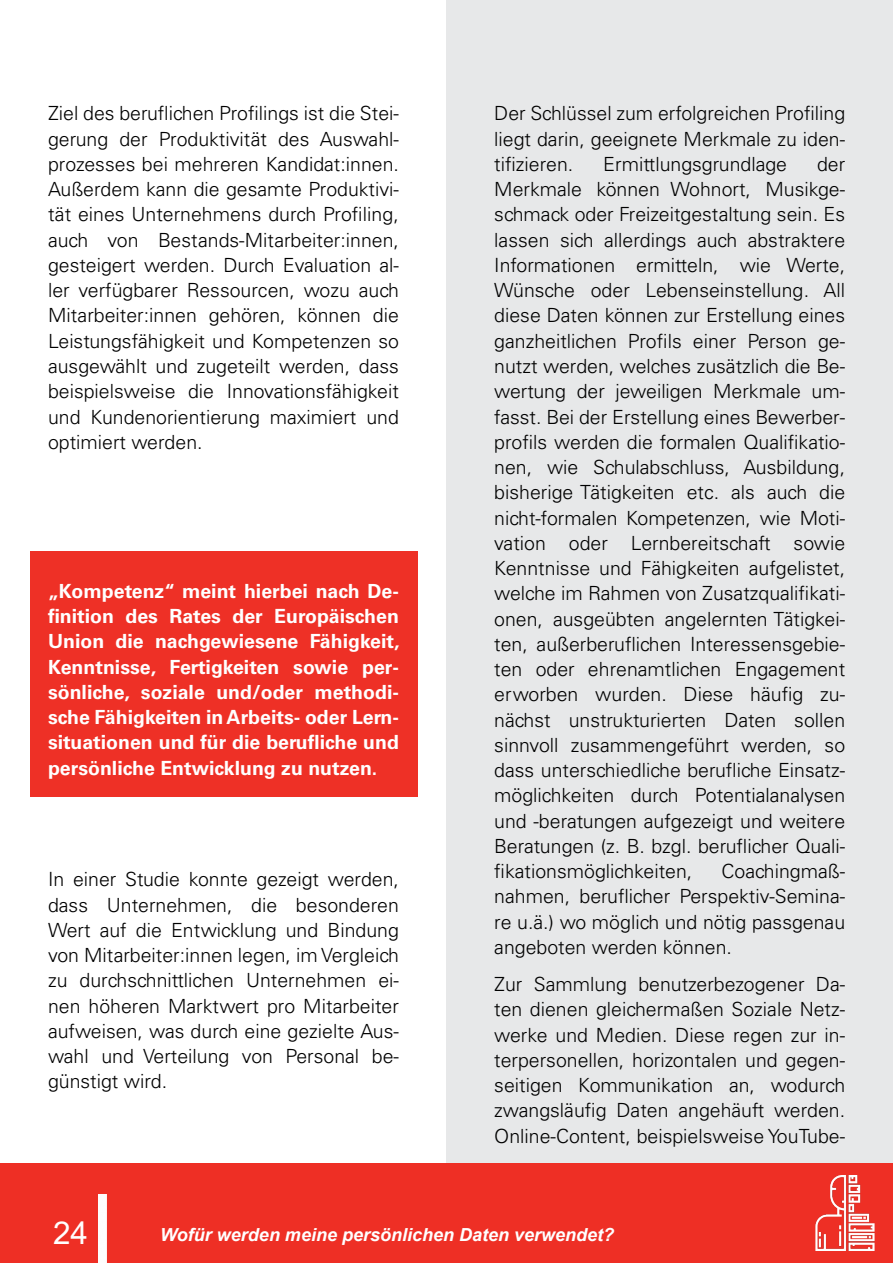
<style>
.page{position:relative;width:893px;height:1263px;background:#fff}
.page>*{position:absolute;margin:0;border:0;box-sizing:border-box;transform-origin:0 0}
.t1{font:31.5px "Arial";color:#fff}
.t2{font:300 19.5px/25.2px "Univers LT Std";color:#000;text-align:justify}
.t3{font:700 19.5px/25.2px "Univers LT Std";color:#fff;text-align:justify}
.t4{font:italic 700 18px "Arial";color:#fff}
</style>
<div class="page">
<div style="left:446px;top:0;width:447px;height:1263px;background:#e7e8e9"></div>
<div style="left:0;top:1163px;width:893px;height:100px;background:#ee2f25"></div>
<div style="left:30px;top:552px;width:387px;height:245px;background:#ee3026"></div>
<img style="left:98px;top:1195px;width:8px;height:68px">
<img style="left:815px;top:1176px;width:60px;height:74px">
<p class="t2" style="left:48px;top:103px;width:352px">Ziel des beruflichen Profilings ist die Stei&shy;gerung der Produktivität des Auswahl&shy;prozesses bei mehreren Kandidat:innen.<br>Außerdem kann die gesamte Produktivi&shy;tät eines Unternehmens durch Profiling, auch von Bestands-Mitarbeiter:innen, gesteigert werden. Durch Evaluation al&shy;ler verfügbarer Ressourcen, wozu auch Mitarbeiter:innen gehören, können die Leistungsfähigkeit und Kompetenzen so ausgewählt und zugeteilt werden, dass beispielsweise die Innovationsfähigkeit und Kundenorientierung maximiert und optimiert werden.</p>
<p class="t3" style="left:48px;top:581px;width:353px">„Kompetenz“ meint hierbei nach De&shy;finition des Rates der Europäischen Union die nachgewiesene Fähigkeit, Kenntnisse, Fertigkeiten sowie per&shy;sönliche, soziale und/oder methodi&shy;sche Fähigkeiten in Arbeits- oder Lern&shy;situationen und für die berufliche und persönliche Entwicklung zu nutzen.</p>
<p class="t2" style="left:48px;top:869px;width:352px">In einer Studie konnte gezeigt werden, dass Unternehmen, die besonderen Wert auf die Entwicklung und Bindung von Mitarbeiter:innen legen, im Vergleich zu durchschnittlichen Unternehmen ei&shy;nen höheren Marktwert pro Mitarbeiter aufweisen, was durch eine gezielte Aus&shy;wahl und Verteilung von Personal be&shy;günstigt wird.</p>
<p class="t2" style="left:494px;top:103px;width:352px">Der Schlüssel zum erfolgreichen Profiling liegt darin, geeignete Merkmale zu iden&shy;tifizieren.</p>
<p class="t2" style="left:494px;top:154px;width:352px;text-indent:323px">der Merkmale können Wohnort, Musikge&shy;schmack oder Freizeitgestaltung sein. Es lassen sich allerdings auch abstraktere Informationen ermitteln, wie Werte, Wünsche oder Lebenseinstellung. All diese Daten können zur Erstellung eines ganzheitlichen Profils einer Person ge&shy;nutzt werden, welches zusätzlich die Be&shy;wertung der jeweiligen Merkmale um&shy;fasst. Bei der Erstellung eines Bewerber&shy;profils werden die formalen Qualifikatio&shy;nen, wie Schulabschluss, Ausbildung, bisherige Tätigkeiten etc. als auch die nicht-formalen Kompetenzen, wie Moti&shy;vation oder Lernbereitschaft sowie Kenntnisse und Fähigkeiten aufgelistet, welche im Rahmen von Zusatzqualifikati&shy;onen, ausgeübten angelernten Tätigkei&shy;ten, außerberuflichen Interessensgebie&shy;ten oder ehrenamtlichen Engagement erworben wurden. Diese häufig zu&shy;nächst unstrukturierten Daten sollen sinnvoll zusammengeführt werden, so dass unterschiedliche berufliche Einsatz&shy;möglichkeiten durch Potentialanalysen und -beratungen aufgezeigt und weitere Beratungen (z. B. bzgl. beruflicher Quali&shy;fikationsmöglichkeiten,</p>
<p class="t2" style="left:603px;top:154px;width:185px">Ermittlungsgrundlage</p>
<p class="t2" style="left:494px;top:861px;width:352px;text-indent:227px">Coachingmaß&shy;nahmen, beruflicher Perspektiv-Semina&shy;re u.ä.) wo möglich und nötig passgenau angeboten werden können.</p>
<p class="t2" style="left:494px;top:974px;width:352px">Zur Sammlung benutzerbezogener Da&shy;ten dienen gleichermaßen Soziale Netz&shy;werke und Medien. Diese regen zur in&shy;terpersonellen, horizontalen und gegen&shy;seitigen Kommunikation an, wodurch zwangsläufig Daten angehäuft werden.<br>Online-Content, beispielsweise YouTube-</p>
<h1 class="t1" style="left:53px;top:1221px;width:37px">24</h1>
<p class="t4" style="left:160px;top:1228px;width:455px">Wofür werden meine persönlichen Daten verwendet?</p>
</div>
